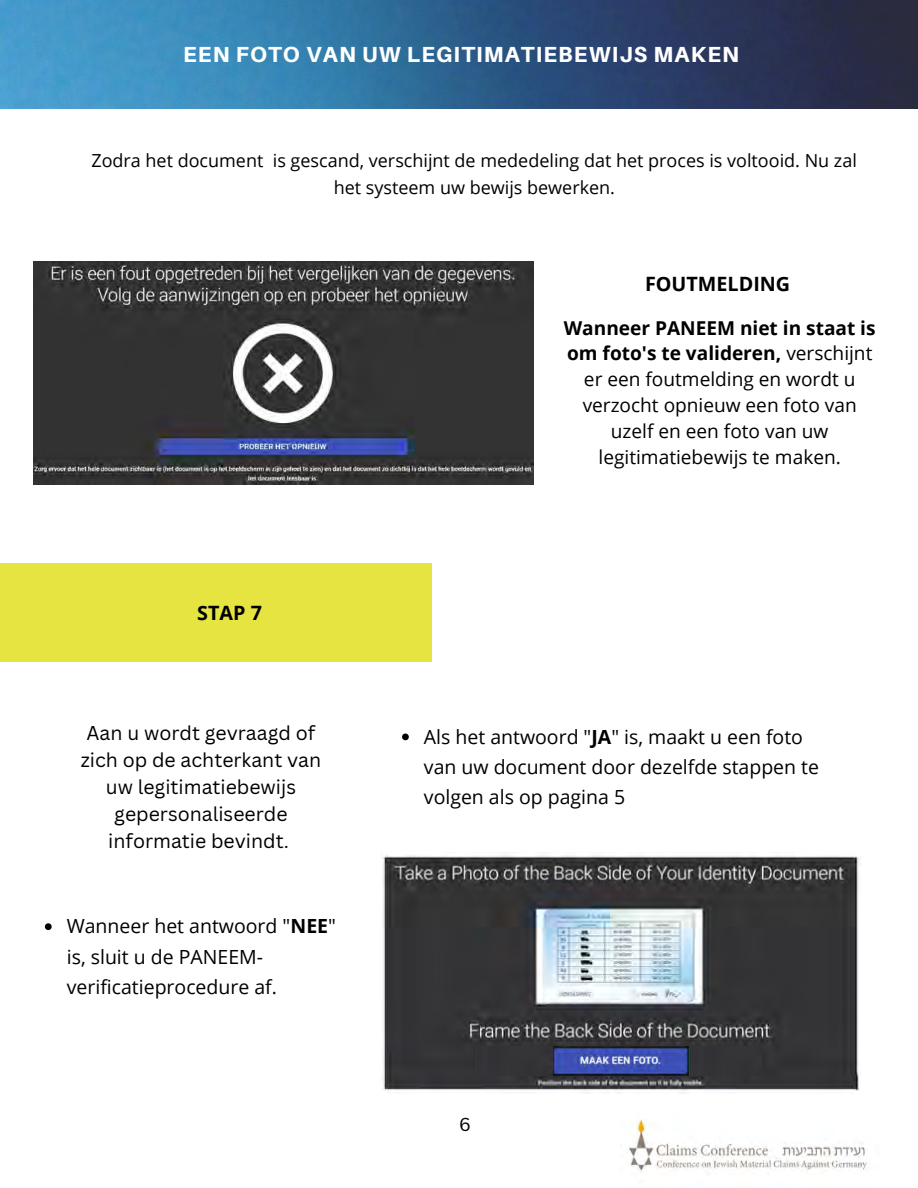
<style>
.page{position:relative;width:918px;height:1188px;background:#fff}
.page>*{position:absolute;margin:0;border:0;box-sizing:border-box;transform-origin:0 0}
.t1{font:800 21.9px "Aileron";letter-spacing:.05em;color:#fff}
.t2{font:700 19.8px "Open Sans";color:#000}
.t3{font:19.5px/30.3px "Open Sans";color:#000}
.t4{font:19.5px/27px "Canva Sans";color:#000;text-align:center}
.t5{font:19.05px/25.8px "Open Sans";color:#000;text-align:center}
.t6{font:18.15px "Canva Sans";color:#000}
.t7{font:18px/27px "Open Sans";color:#000;text-align:center}
.s1{font-weight:700}
</style>
<div class="page">
<img style="left:628px;top:1119px;width:239px;height:53px">
<img style="left:0;top:0;width:918px;height:108px">
<img style="left:34px;top:261px;width:499px;height:223px">
<img style="left:382px;top:855px;width:479px;height:238px">
<div style="left:0;top:564px;width:432px;height:98px;background:#e6e440"></div>
<img style="left:475px;top:1046px;width:287px;height:29px">
<svg style="left:402px;top:734px;width:7px;height:6px"></svg>
<svg style="left:45px;top:923px;width:7px;height:7px"></svg>
<p class="t1" style="left:183px;top:40px;width:557px">EEN FOTO VAN UW LEGITIMATIEBEWIJS MAKEN</p>
<p class="t7" style="left:91px;top:147px;width:767px">Zodra het document is gescand, verschijnt de mededeling dat het proces is voltooid. Nu zal het systeem uw bewijs bewerken.</p>
<p class="t2" style="left:645px;top:270px;width:147px">FOUTMELDING</p>
<p class="t2" style="left:197px;top:599px;width:66px">STAP 7</p>
<p class="t5" style="left:564px;top:314px;width:313px"><span class="s1">Wanneer PANEEM niet in staat is om foto's te valideren,</span> verschijnt er een foutmelding en wordt u verzocht opnieuw een foto van uzelf en een foto van uw legitimatiebewijs te maken.</p>
<p class="t4" style="left:81px;top:719px;width:242px">Aan u wordt gevraagd of zich op de achterkant van uw legitimatiebewijs gepersonaliseerde informatie bevindt.</p>
<p class="t3" style="left:424px;top:721px;width:397px">Als het antwoord "<span class="s1">JA</span>" is, maakt u een foto van uw document door dezelfde stappen te volgen als op pagina 5</p>
<p class="t3" style="left:67px;top:911px;width:271px">Wanneer het antwoord "<span class="s1">NEE</span>" is, sluit u de PANEEM&shy;verificatieprocedure af.</p>
<p class="t6" style="left:459px;top:1111px;width:13px">6</p>
</div>
